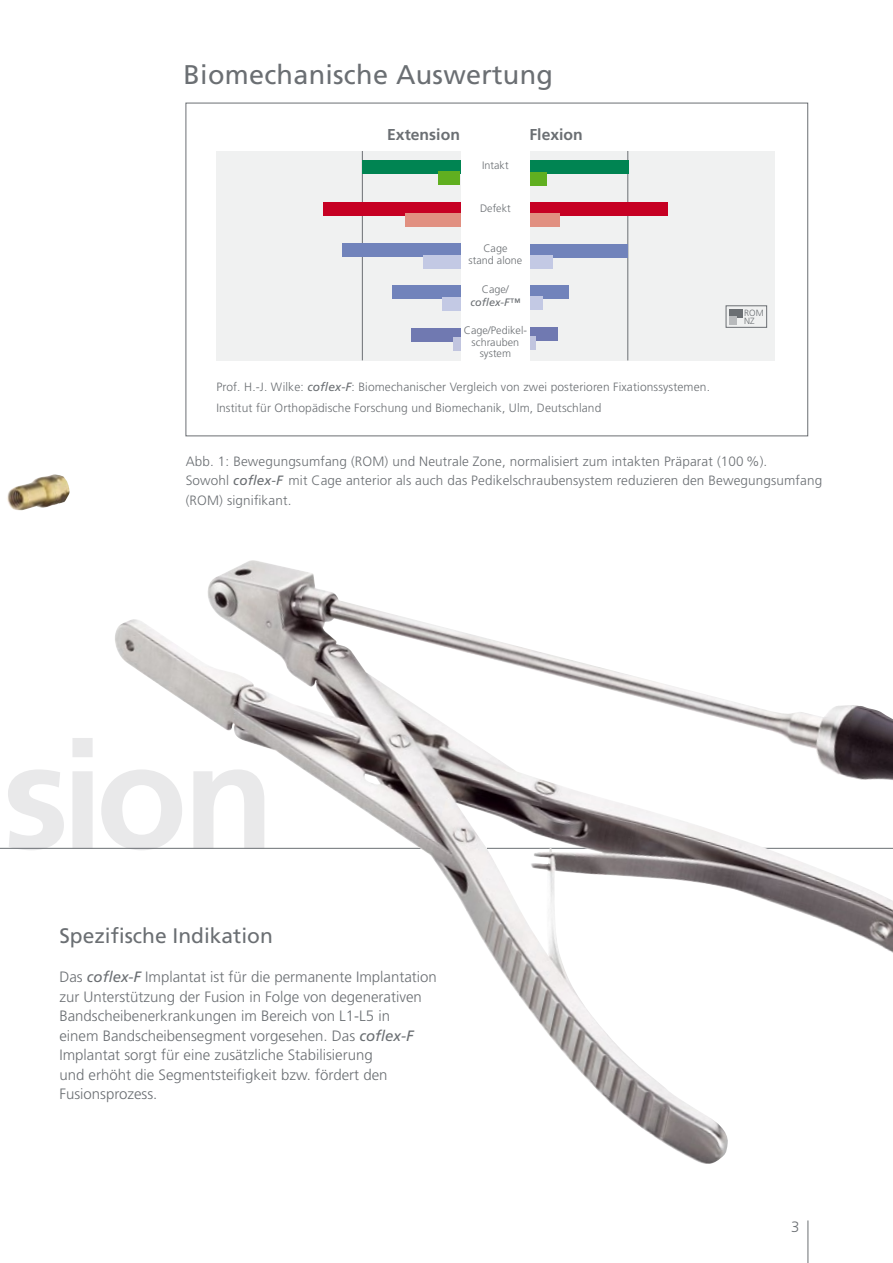
<style>
.page{position:relative;width:893px;height:1263px;background:#fff}
.page>*{position:absolute;margin:0;border:0;box-sizing:border-box;transform-origin:0 0}
.t1{font:700 150px "Frutiger";color:#e9e9ea}
.t2{font:27px "Frutiger";letter-spacing:.01em;color:#6b6f73}
.t3{font:21px "Frutiger";color:#6b6f73}
.t4{font:700 15.75px "Frutiger";color:#6b6f73}
.t5{font:300 15px/19.5px "Frutiger";color:#6b6f73}
.t6{font:300 13.5px/19.5px "Frutiger";letter-spacing:.01em;color:#6b6f73}
.t7{font:300 12px/20.9px "Frutiger";letter-spacing:.01em;color:#6b6f73}
.t8{font:300 10.8px/11.6px "Frutiger";color:#6b6f73;text-align:center}
.t9{font:italic 10.8px "Frutiger";color:#6b6f73}
.t10{font:300 9px/7.9px "Frutiger";color:#6b6f73}
.s1{font-weight:400;font-style:italic}
</style>
<div class="page">
<hr style="left:808px;top:1220px;width:1px;height:43px;background:#6b6f73">
<div style="left:216px;top:151px;width:244px;height:209px;background:#f0f1f1"></div>
<hr style="left:362px;top:151px;width:1px;height:209px;background:#6b6f73">
<div style="left:362px;top:160px;width:98px;height:14px;background:#008452"></div>
<div style="left:438px;top:171px;width:22px;height:14px;background:#60af20"></div>
<div style="left:392px;top:285px;width:68px;height:14px;background:#7183bb"></div>
<div style="left:442px;top:297px;width:18px;height:13px;background:#c3c9e4"></div>
<div style="left:342px;top:243px;width:118px;height:14px;background:#7183bb"></div>
<div style="left:423px;top:255px;width:37px;height:14px;background:#c3c9e4"></div>
<div style="left:323px;top:202px;width:137px;height:14px;background:#c60023"></div>
<div style="left:405px;top:213px;width:55px;height:14px;background:#e19081"></div>
<div style="left:530px;top:151px;width:245px;height:209px;background:#f0f1f1"></div>
<hr style="left:628px;top:151px;width:1px;height:209px;background:#6b6f73">
<div style="left:530px;top:160px;width:99px;height:14px;background:#008452"></div>
<div style="left:530px;top:172px;width:17px;height:14px;background:#60af20"></div>
<div style="left:530px;top:285px;width:38px;height:14px;background:#7183bb"></div>
<div style="left:530px;top:297px;width:12px;height:13px;background:#c3c9e4"></div>
<div style="left:530px;top:244px;width:98px;height:14px;background:#7183bb"></div>
<div style="left:530px;top:255px;width:22px;height:14px;background:#c3c9e4"></div>
<div style="left:530px;top:202px;width:137px;height:14px;background:#c60023"></div>
<div style="left:530px;top:213px;width:30px;height:14px;background:#e19081"></div>
<hr style="left:0;top:848px;width:442px;height:1px;background:#6b6f73">
<img style="left:113px;top:561px;width:780px;height:603px">
<img style="left:7px;top:474px;width:63px;height:36px">
<div style="left:726px;top:306px;width:41px;height:21px;background:#f0f1f1;border:1px solid #6b6f73"></div>
<div style="left:729px;top:309px;width:14px;height:8px;background:#6b6f73"></div>
<div style="left:729px;top:316px;width:8px;height:8px;background:#b8babc"></div>
<div style="left:411px;top:328px;width:49px;height:14px;background:#7079b1"></div>
<div style="left:453px;top:337px;width:7px;height:14px;background:#c1c5df"></div>
<div style="left:530px;top:327px;width:27px;height:14px;background:#7079b1"></div>
<div style="left:530px;top:336px;width:6px;height:14px;background:#c1c5df"></div>
<h2 class="t2" style="left:183px;top:59px;width:371px">Biomechanische Auswertung</h2>
<p class="t4" style="left:387px;top:125px;width:74px">Extension</p>
<p class="t4" style="left:529px;top:125px;width:55px">Flexion</p>
<p class="t8" style="left:482px;top:159px;width:28px">Intakt</p>
<p class="t8" style="left:480px;top:202px;width:32px">Defekt</p>
<p class="t8" style="left:469px;top:242px;width:55px;line-height:12.8px">Cage<br>stand alone</p>
<p class="t8" style="left:482px;top:284px;width:29px">Cage/</p>
<p class="t9" style="left:470px;top:296px;width:51px">coflex-F™</p>
<p class="t8" style="left:464px;top:324px;width:65px">Cage/Pedikel&shy;schrauben system</p>
<p class="t7" style="left:216px;top:377px;width:495px">Prof. H.-J. Wilke: <span class="s1">coflex-F</span>: Biomechanischer Vergleich von zwei posterioren Fixationssystemen.<br>Institut für Orthopädische Forschung und Biomechanik, Ulm, Deutschland</p>
<p class="t10" style="left:744px;top:309px;width:21px">ROM<br>NZ</p>
<p class="t6" style="left:186px;top:451px;width:638px">Abb. 1: Bewegungsumfang (ROM) und Neutrale Zone, normalisiert zum intakten Präparat (100 %).<br>Sowohl <span class="s1">coflex-F</span> mit Cage anterior als auch das Pedikelschraubensystem reduzieren den Bewegungsumfang (ROM) signifikant.</p>
<h1 class="t1" style="left:3px;top:708px;width:274px">sion</h1>
<h3 class="t3" style="left:59px;top:923px;width:215px">Spezifische Indikation</h3>
<p class="t5" style="left:59px;top:967px;width:379px">Das <span class="s1">coflex-F</span> Implantat ist für die permanente Implantation zur Unterstützung der Fusion in Folge von degenerativen Bandscheibenerkrankungen im Bereich von L1-L5 in<br>einem Bandscheibensegment vorgesehen. Das <span class="s1">coflex-F </span>Implantat sorgt für eine zusätzliche Stabilisierung<br>und erhöht die Segmentsteifigkeit bzw. fördert den Fusionsprozess.</p>
<p class="t5" style="left:791px;top:1217px;width:10px">3</p>
</div>
